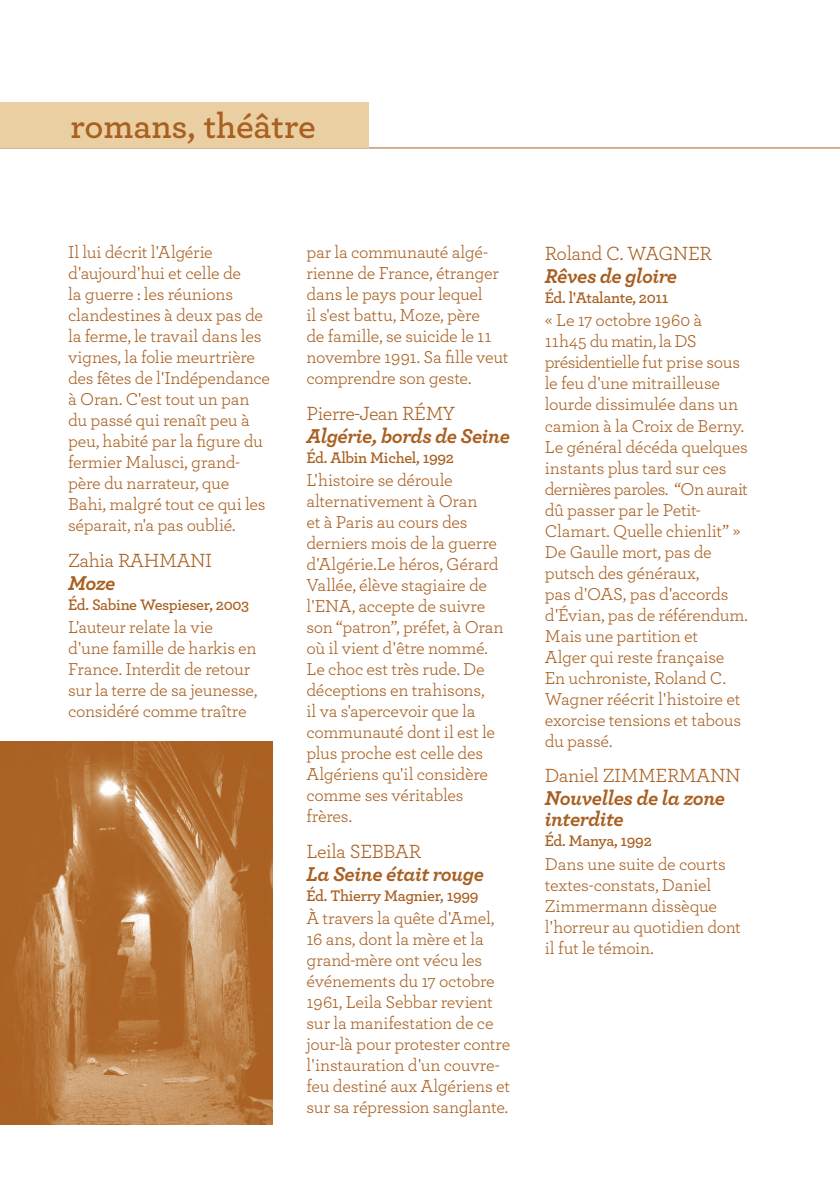
<style>
.page{position:relative;width:840px;height:1191px;background:#fff}
.page>*{position:absolute;margin:0;border:0;box-sizing:border-box;transform-origin:0 0}
.t1{font:600 36px "Archer";letter-spacing:-.01em;color:#a85f20}
.t2{font:italic 700 21px/21px "Archer";letter-spacing:-.02em;color:#a85f20}
.t3{font:20px "Archer";letter-spacing:-.02em;color:#a85f20}
.t4{font:18px/21px "Archer";letter-spacing:-.015em;color:#a85f20}
.t5{font:600 16px "Archer";letter-spacing:-.02em;color:#a85f20}
</style>
<div class="page">
<hr style="left:0;top:147px;width:839px;height:1px;background:#a85f20">
<div style="left:0;top:102px;width:369px;height:45px;background:#eacfa3"></div>
<img style="left:0;top:741px;width:272px;height:383px">
<h1 class="t1" style="left:70px;top:99px;width:246px">romans, théâtre</h1>
<p class="t4" style="left:68px;top:241px;width:203px">Il lui décrit l'Algérie d'aujourd'hui et celle de<br>la guerre : les réunions clandestines à deux pas de la ferme, le travail dans les vignes, la folie meurtrière des fêtes de l'Indépendance à Oran. C'est tout un pan du passé qui renaît peu à peu, habité par la figure du fermier Malusci, grand&shy;père du narrateur, que<br>Bahi, malgré tout ce qui les séparait, n'a pas oublié.</p>
<p class="t3" style="left:68px;top:547px;width:145px">Zahia RAHMANI</p>
<p class="t2" style="left:68px;top:572px;width:49px">Moze</p>
<p class="t5" style="left:68px;top:592px;width:182px">Éd. Sabine Wespieser, 2003</p>
<p class="t4" style="left:68px;top:616px;width:191px">L'auteur relate la vie d'une famille de harkis en<br>France. Interdit de retour sur la terre de sa jeunesse, considéré comme traître</p>
<p class="t4" style="left:306px;top:241px;width:203px">par la communauté algé&shy;rienne de France, étranger dans le pays pour lequel<br>il s'est battu, Moze, père<br>de famille, se suicide le 11 novembre 1991. Sa fille veut comprendre son geste.</p>
<p class="t3" style="left:306px;top:400px;width:150px">Pierre-Jean RÉMY</p>
<p class="t2" style="left:306px;top:425px;width:205px">Algérie, bords de Seine</p>
<p class="t5" style="left:306px;top:445px;width:149px">Éd. Albin Michel, 1992</p>
<p class="t4" style="left:306px;top:469px;width:198px">L'histoire se déroule alternativement à Oran<br>et à Paris au cours des derniers mois de la guerre d'Algérie.Le héros, Gérard<br>Vallée, élève stagiaire de l'ENA, accepte de suivre son “patron”, préfet, à Oran où il vient d'être nommé.<br>Le choc est très rude. De déceptions en trahisons,<br>il va s'apercevoir que la communauté dont il est le plus proche est celle des<br>Algériens qu'il considère comme ses véritables frères.</p>
<p class="t3" style="left:306px;top:838px;width:116px">Leila SEBBAR</p>
<p class="t2" style="left:306px;top:863px;width:179px">La Seine était rouge</p>
<p class="t5" style="left:306px;top:883px;width:174px">Éd. Thierry Magnier, 1999</p>
<p class="t4" style="left:306px;top:907px;width:205px">À travers la quête d'Amel,<br>16 ans, dont la mère et la grand-mère ont vécu les événements du 17 octobre<br>1961, Leila Sebbar revient sur la manifestation de ce jour-là pour protester contre l'instauration d'un couvre&shy;feu destiné aux Algériens et sur sa répression sanglante.</p>
<p class="t3" style="left:544px;top:241px;width:168px">Roland C. WAGNER</p>
<p class="t2" style="left:544px;top:265px;width:134px">Rêves de gloire</p>
<p class="t5" style="left:544px;top:286px;width:125px">Éd. l'Atalante, 2011</p>
<p class="t4" style="left:544px;top:309px;width:204px">« Le 17 octobre 1960 à<br>11h45 du matin, la DS présidentielle fut prise sous le feu d'une mitrailleuse lourde dissimulée dans un camion à la Croix de Berny.<br>Le général décéda quelques instants plus tard sur ces dernières paroles. “On aurait dû passer par le Petit-<br>Clamart. Quelle chienlit” »<br>De Gaulle mort, pas de putsch des généraux,<br>pas d'OAS, pas d'accords d'Évian, pas de référendum.<br>Mais une partition et<br>Alger qui reste française<br>En uchroniste, Roland C.<br>Wagner réécrit l'histoire et exorcise tensions et tabous du passé.</p>
<p class="t3" style="left:544px;top:762px;width:197px">Daniel ZIMMERMANN</p>
<p class="t2" style="left:544px;top:787px;width:182px">Nouvelles de la zone interdite</p>
<p class="t5" style="left:544px;top:829px;width:108px">Éd. Manya, 1992</p>
<p class="t4" style="left:544px;top:852px;width:197px">Dans une suite de courts textes-constats, Daniel<br>Zimmermann dissèque l'horreur au quotidien dont il fut le témoin.</p>
</div>
